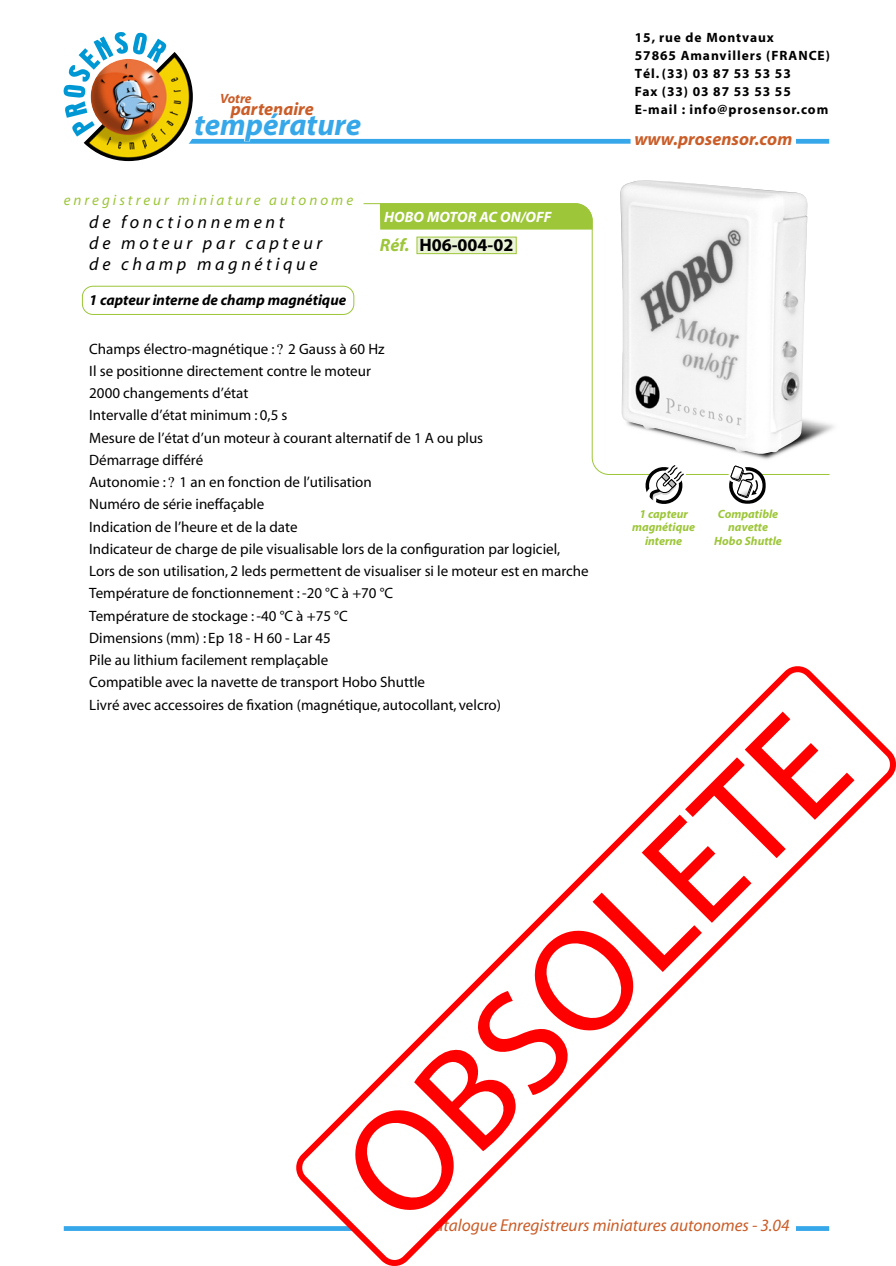
<style>
.page{position:relative;width:896px;height:1266px;background:#fff}
.page>*{position:absolute;margin:0;border:0;box-sizing:border-box;transform-origin:0 0}
.t1{font:147.3px "Myriad";color:#f00}
.t2{font:italic 700 30.75px "Myriad";color:#36a7e9}
.t3{font:italic 18px/21px "Myriad";letter-spacing:.2em;color:#000}
.t4{font:italic 700 18px "Myriad";color:#ca5d28}
.t5{font:700 18px "Myriad";color:#000}
.t6{font:italic 17.25px "Myriad";color:#ca5d28}
.t7{font:15px/22.2px "Myriad";color:#000}
.t8{font:italic 700 15px "Myriad";color:#000}
.t9{font:italic 15px "Myriad";letter-spacing:.2em;color:#9dc639}
.t10{font:italic 700 15px "Myriad";color:#fff}
.t11{font:700 13.5px/18px "Myriad";letter-spacing:.07em;color:#000}
.t12{font:italic 700 13.5px "Myriad";color:#ca5d28}
.t13{font:italic 700 12px/13.5px "Myriad";color:#9dc639;text-align:center}
.s1{font-style:italic;color:#9dc639}
</style>
<div class="page">
<div style="left:139px;top:139px;width:690px;height:5px;background:#36a7e9"></div>
<svg style="left:52px;top:20px;width:153px;height:153px"></svg>
<img style="left:63px;top:33px;width:103px;height:104px">
<svg style="left:194px;top:94px;width:168px;height:48px"></svg>
<div style="left:631px;top:131px;width:165px;height:22px;background:#fff"></div>
<div style="left:64px;top:1226px;width:765px;height:5px;background:#36a7e9"></div>
<img style="left:620px;top:180px;width:188px;height:23px">
<svg style="left:363px;top:203px;width:467px;height:272px"></svg>
<div style="left:380px;top:203px;width:213px;height:27px;background:#9dc639"></div>
<svg style="left:82px;top:285px;width:273px;height:29px"></svg>
<div style="left:417px;top:237px;width:99px;height:17px;background:#ebf4d7"></div>
<div style="left:417px;top:237px;width:99px;height:17px;border:1px solid #9dc639"></div>
<svg style="left:645px;top:463px;width:41px;height:41px"></svg>
<svg style="left:728px;top:465px;width:38px;height:39px"></svg>
<svg style="left:298px;top:668px;width:596px;height:596px"></svg>
<p class="t12" style="left:220px;top:92px;width:33px">Votre</p>
<p class="t4" style="left:231px;top:99px;width:84px">partenaire</p>
<h2 class="t2" style="left:194px;top:108px;width:169px">température</h2>
<p class="t11" style="left:635px;top:29px;width:197px">15, rue de Montvaux<br>57865 Amanvillers (FRANCE)<br>Tél. (33) 03 87 53 53 53<br>Fax (33) 03 87 53 53 55<br>E-mail : info@prosensor.com</p>
<p class="t4" style="left:634px;top:129px;width:159px">www.prosensor.com</p>
<p class="t9" style="left:64px;top:192px;width:291px">enregistreur miniature autonome</p>
<p class="t3" style="left:89px;top:212px;width:234px">de fonctionnement<br>de moteur par capteur de champ magnétique</p>
<p class="t10" style="left:384px;top:209px;width:169px">HOBO MOTOR AC ON/OFF</p>
<p class="t8" style="left:89px;top:292px;width:258px">1 capteur interne de champ magnétique</p>
<p class="t7" style="left:89px;top:338px;width:501px">Champs électro-magnétique : 2 Gauss à 60 Hz<br>Il se positionne directement contre le moteur<br>2000 changements d’état<br>Intervalle d’état minimum : 0,5 s<br>Mesure de l’état d’un moteur à courant alternatif de 1 A ou plus<br>Démarrage différé<br>Autonomie : 1 an en fonction de l’utilisation<br>Numéro de série ineffaçable<br>Indication de l’heure et de la date<br>Indicateur de charge de pile visualisable lors de la configuration par logiciel, Lors de son utilisation, 2 leds permettent de visualiser si le moteur est en marche Température de fonctionnement : -20 °C à +70 °C<br>Température de stockage : -40 °C à +75 °C<br>Dimensions (mm) : Ep 18 - H 60 - Lar 45<br>Pile au lithium facilement remplaçable<br>Compatible avec la navette de transport Hobo Shuttle<br>Livré avec accessoires de fixation (magnétique, autocollant, velcro)</p>
<p class="t5" style="left:380px;top:236px;width:135px"><span class="s1">Réf.</span> H06-004-02</p>
<p class="t13" style="left:632px;top:507px;width:64px">1 capteur magnétique interne</p>
<p class="t13" style="left:714px;top:507px;width:69px">Compatible navette<br>Hobo Shuttle</p>
<h1 class="t1" style="left:317px;top:1144px;width:644px;rotate:-45deg">OBSOLETE</h1>
<p class="t6" style="left:427px;top:1217px;width:363px">catalogue Enregistreurs miniatures autonomes - 3.04</p>
</div>
